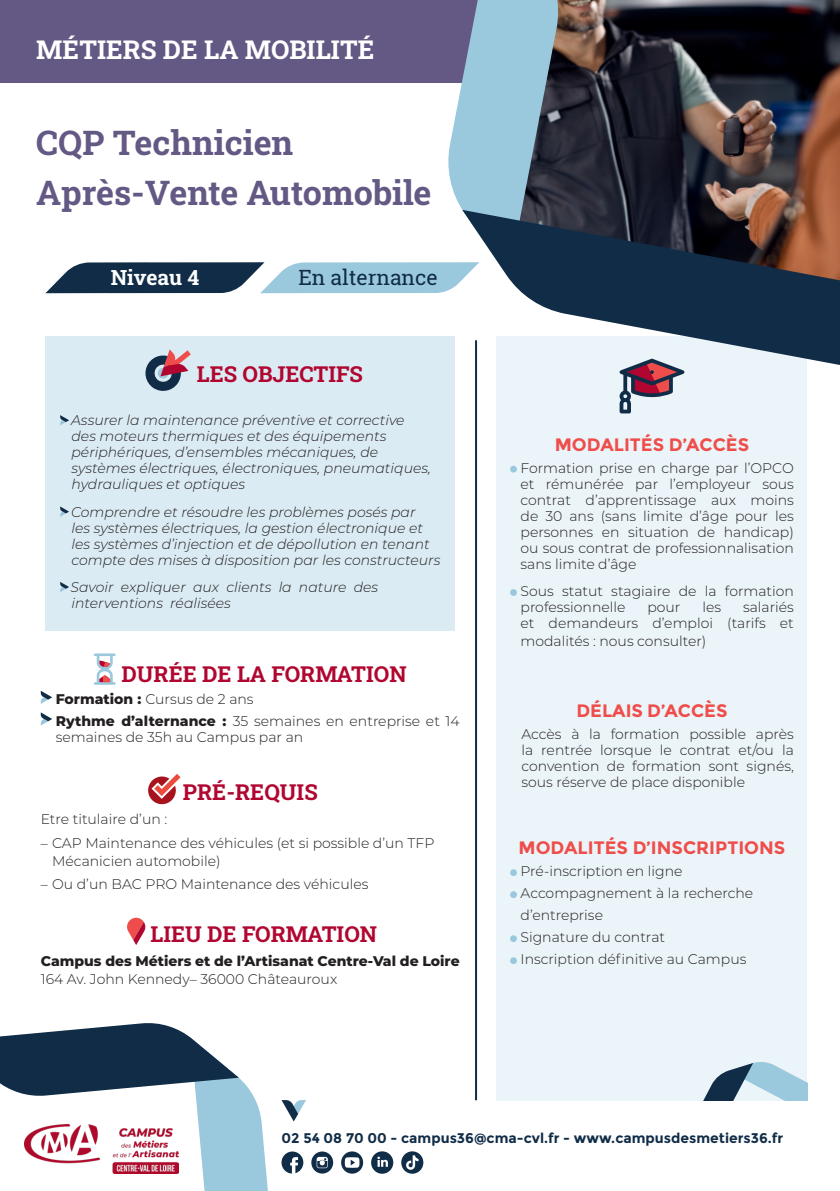
<style>
.page{position:relative;width:840px;height:1191px;background:#fff}
.page>*{position:absolute;margin:0;border:0;box-sizing:border-box;transform-origin:0 0}
.TITRES{font:700 34px "Roboto Slab";color:#645984}
.TITRES-2{font:700 26px "Roboto Slab";color:#fff}
.TITRES-3{font:700 22px "Roboto Slab";color:#b00630}
.TXT_COURANT{font:700 22px "Roboto Slab";color:#b00630}
.TITRES-4{font:21px "Roboto Slab";color:#102c47}
.TITRES-5{font:700 21px "Roboto Slab";color:#fff}
.TXT_COURANT-2{font:700 18px "Montserrat";color:#ef4d4b}
.TXT_COURANT-3{font:300 14px/16px "Montserrat";color:#231f20}
.TXT_COURANT-4{font:italic 300 14px/16px "Montserrat";color:#231f20}
.Mini_titre{font:700 14px "Montserrat";color:#102c47}
.TXT_COURANT-5{font:800 14px "Montserrat";color:#231f20}
.s1{font-weight:800}
</style>
<div class="page">
<div style="left:496px;top:336px;width:310px;height:764px;background:#ebf4f8"></div>
<svg style="left:94px;top:653px;width:21px;height:32px"></svg>
<svg style="left:41px;top:691px;width:11px;height:13px"></svg>
<svg style="left:41px;top:712px;width:11px;height:13px"></svg>
<svg style="left:127px;top:917px;width:18px;height:28px"></svg>
<hr style="left:475px;top:340px;width:2px;height:760px;background:#102c47">
<svg style="left:619px;top:408px;width:12px;height:5px"></svg>
<svg style="left:510px;top:466px;width:6px;height:6px"></svg>
<div style="left:510px;top:589px;width:6px;height:7px;background:#9ac8dd;border-radius:50%"></div>
<div style="left:510px;top:869px;width:6px;height:7px;background:#9ac8dd;border-radius:50%"></div>
<div style="left:510px;top:891px;width:6px;height:7px;background:#9ac8dd;border-radius:50%"></div>
<div style="left:510px;top:935px;width:6px;height:7px;background:#9ac8dd;border-radius:50%"></div>
<div style="left:510px;top:957px;width:6px;height:7px;background:#9ac8dd;border-radius:50%"></div>
<div style="left:45px;top:336px;width:410px;height:294px;background:#dbebf3"></div>
<svg style="left:145px;top:349px;width:46px;height:42px"></svg>
<svg style="left:60px;top:415px;width:9px;height:10px"></svg>
<svg style="left:60px;top:506px;width:9px;height:11px"></svg>
<svg style="left:60px;top:582px;width:9px;height:10px"></svg>
<svg style="left:341px;top:1151px;width:22px;height:22px"></svg>
<svg style="left:371px;top:1151px;width:22px;height:22px"></svg>
<svg style="left:0;top:1023px;width:333px;height:168px"></svg>
<svg style="left:401px;top:1151px;width:22px;height:22px"></svg>
<img style="left:25px;top:1124px;width:154px;height:49px">
<div style="left:0;top:0;width:498px;height:83px;background:#645984"></div>
<svg style="left:703px;top:1062px;width:103px;height:38px"></svg>
<img style="left:560px;top:0;width:279px;height:210px">
<svg style="left:148px;top:774px;width:32px;height:30px"></svg>
<svg style="left:45px;top:0;width:515px;height:293px"></svg>
<svg style="left:462px;top:210px;width:377px;height:198px"></svg>
<p class="TITRES-2" style="left:36px;top:32px;width:339px">MÉTIERS DE LA MOBILITÉ</p>
<p class="TITRES" style="left:36px;top:120px;width:258px">CQP Technicien</p>
<p class="TITRES" style="left:36px;top:170px;width:396px">Après-Vente Automobile</p>
<p class="TITRES-5" style="left:111px;top:263px;width:90px">Niveau 4</p>
<p class="TITRES-4" style="left:298px;top:263px;width:141px">En alternance</p>
<p class="TITRES-3" style="left:197px;top:359px;width:168px">LES OBJECTIFS</p>
<p class="TXT_COURANT-4" style="left:71px;top:412px;width:361px">Assurer la maintenance préventive et corrective des moteurs thermiques et des équipements périphériques, d’ensembles mécaniques, de systèmes électriques, électroniques, pneumatiques, hydrauliques et optiques</p>
<p class="TXT_COURANT-4" style="left:71px;top:503px;width:370px">Comprendre et résoudre les problèmes posés par<br>les systèmes électriques, la gestion électronique et les systèmes d’injection et de dépollution en tenant compte des mises à disposition par les constructeurs</p>
<p class="TXT_COURANT-4" style="left:71px;top:579px;width:309px">Savoir expliquer aux clients la nature des interventions réalisées</p>
<p class="TITRES-3" style="left:121px;top:659px;width:286px">DURÉE DE LA FORMATION</p>
<p class="TXT_COURANT-3" style="left:56px;top:690px;width:199px"><span class="s1">Formation :</span> Cursus de 2 ans</p>
<p class="TXT_COURANT-3" style="left:56px;top:712px;width:405px"><span class="s1">Rythme d’alternance :</span> 35 semaines en entreprise et 14 semaines de 35h au Campus par an</p>
<p class="TITRES-3" style="left:183px;top:777px;width:136px">PRÉ-REQUIS</p>
<p class="TXT_COURANT-3" style="left:41px;top:810px;width:128px">Etre titulaire d’un :</p>
<p class="TXT_COURANT-3" style="left:52px;top:833px;width:383px;line-height:18px;text-indent:-11px">– CAP Maintenance des véhicules (et si possible d’un TFP<br>Mécanicien automobile)</p>
<p class="TXT_COURANT-3" style="left:41px;top:876px;width:329px">– Ou d’un BAC PRO Maintenance des véhicules</p>
<p class="TXT_COURANT" style="left:150px;top:919px;width:228px">LIEU DE FORMATION</p>
<p class="TXT_COURANT-5" style="left:41px;top:950px;width:420px">Campus des Métiers et de l’Artisanat Centre-Val de Loire</p>
<p class="TXT_COURANT-3" style="left:41px;top:970px;width:298px">164 Av. John Kennedy– 36000 Châteauroux</p>
<p class="TXT_COURANT-2" style="left:554px;top:434px;width:196px">MODALITÉS D’ACCÈS</p>
<p class="TXT_COURANT-3" style="left:520px;top:459px;width:275px;text-align:justify">Formation prise en charge par l’OPCO et rémunérée par l’employeur sous contrat d’apprentissage aux moins de 30 ans (sans limite d’âge pour les personnes en situation de handicap) ou sous contrat de professionnalisation sans limite d’âge</p>
<p class="TXT_COURANT-3" style="left:520px;top:582px;width:275px">Sous statut stagiaire de la formation professionnelle</p>
<p class="TXT_COURANT-3" style="left:520px;top:598px;width:275px;text-align:right">salariés<br>et demandeurs d’emploi (tarifs et</p>
<p class="TXT_COURANT-3" style="left:520px;top:632px;width:187px">modalités : nous consulter)</p>
<p class="TXT_COURANT-3" style="left:647px;top:598px;width:35px">pour</p>
<p class="TXT_COURANT-3" style="left:702px;top:598px;width:20px">les</p>
<p class="TXT_COURANT-2" style="left:576px;top:700px;width:152px">DÉLAIS D’ACCÈS</p>
<p class="TXT_COURANT-3" style="left:521px;top:725px;width:274px;text-align:justify">Accès à la formation possible après la rentrée lorsque le contrat et/ou la convention de formation sont signés, sous réserve de place disponible</p>
<p class="TXT_COURANT-2" style="left:518px;top:837px;width:268px">MODALITÉS D’INSCRIPTIONS</p>
<p class="TXT_COURANT-3" style="left:520px;top:862px;width:163px">Pré-inscription en ligne</p>
<p class="TXT_COURANT-3" style="left:520px;top:881px;width:234px;line-height:22px">Accompagnement à la recherche d’entreprise</p>
<p class="TXT_COURANT-3" style="left:520px;top:928px;width:146px">Signature du contrat</p>
<p class="TXT_COURANT-3" style="left:520px;top:950px;width:227px">Inscription définitive au Campus</p>
<p class="Mini_titre" style="left:281px;top:1129px;width:503px">02 54 08 70 00 - campus36@cma-cvl.fr - www.campusdesmetiers36.fr</p>
</div>
